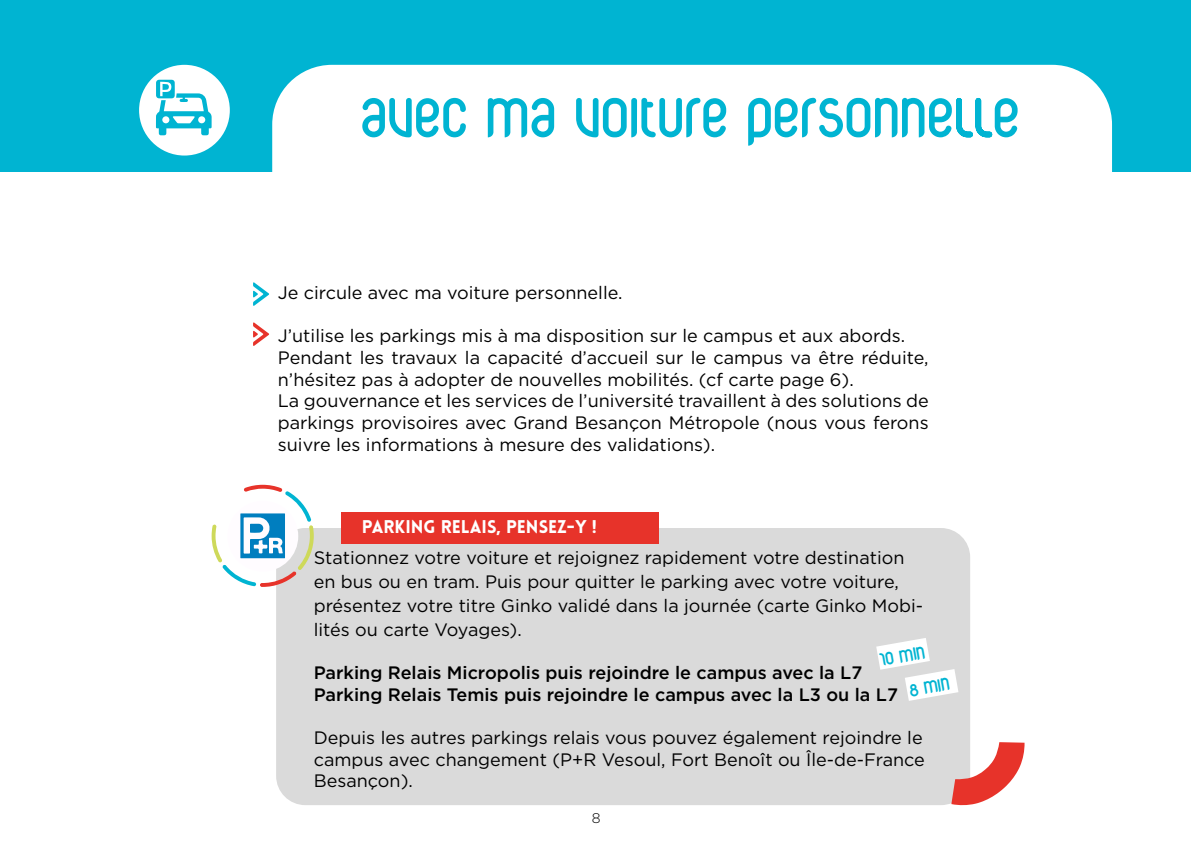
<style>
.page{position:relative;width:1191px;height:842px;background:#fff}
.page>*{position:absolute;margin:0;border:0;box-sizing:border-box;transform-origin:0 0}
.t1{font:72.9px "Corpus Care";color:#00b4d2}
.t2{font:23.4px "Corpus Care";color:#00b4d2}
.t3{font:18px/21.6px "Gotham";color:#000}
.t4{font:500 18px/21.6px "Gotham";color:#000}
.t5{font:900 18px "Lovelo";color:#fff}
.t6{font:300 14px "Gotham";color:#000}
</style>
<div class="page">
<div style="left:0;top:0;width:1191px;height:171px;background:#00b4d2"></div>
<div style="left:139px;top:65px;width:91px;height:91px;background:#fff;border-radius:50%"></div>
<div style="left:272px;top:65px;width:840px;height:107px;background:#fff"></div>
<svg style="left:253px;top:282px;width:16px;height:24px"></svg>
<svg style="left:253px;top:322px;width:16px;height:24px"></svg>
<svg style="left:156px;top:80px;width:56px;height:55px"></svg>
<div style="left:276px;top:528px;width:694px;height:277px;background:#dadada;border-radius:29px"></div>
<div style="left:341px;top:512px;width:317px;height:32px;background:#e7332a"></div>
<svg style="left:951px;top:742px;width:73px;height:64px"></svg>
<svg style="left:212px;top:485px;width:102px;height:102px"></svg>
<svg style="left:876px;top:638px;width:82px;height:63px"></svg>
<h1 class="t1" style="left:362px;top:90px;width:661px">Avec ma voiture personnelle</h1>
<p class="t3" style="left:278px;top:282px;width:346px">Je circule avec ma voiture personnelle.</p>
<p class="t3" style="left:278px;top:325px;width:652px">J’utilise les parkings mis à ma disposition sur le campus et aux abords.<br>Pendant les travaux la capacité d’accueil sur le campus va être réduite, n’hésitez pas à adopter de nouvelles mobilités. (cf carte page 6).<br>La gouvernance et les services de l’université travaillent à des solutions de parkings provisoires avec Grand Besançon Métropole (nous vous ferons suivre les informations à mesure des validations).</p>
<p class="t5" style="left:362px;top:516px;width:236px">PARKING RELAIS, PENSEZ-Y !</p>
<p class="t3" style="left:314px;top:545px;width:611px;line-height:24px">Stationnez votre voiture et rejoignez rapidement votre destination en bus ou en tram. Puis pour quitter le parking avec votre voiture, présentez votre titre Ginko validé dans la journée (carte Ginko Mobi&shy;lités ou carte Voyages).</p>
<p class="t4" style="left:314px;top:662px;width:586px">Parking Relais Micropolis puis rejoindre le campus avec la L7<br>Parking Relais Temis puis rejoindre le campus avec la L3 ou la L7</p>
<p class="t3" style="left:314px;top:726px;width:612px">Depuis les autres parkings relais vous pouvez également rejoindre le campus avec changement (P+R Vesoul, Fort Benoît ou Île-de-France<br>Besançon).</p>
<p class="t2" style="left:878px;top:651px;width:48px;rotate:-10deg">10 min</p>
<p class="t2" style="left:908px;top:682px;width:42px;rotate:-10deg">8 min</p>
<p class="t6" style="left:592px;top:809px;width:10px">8</p>
</div>
